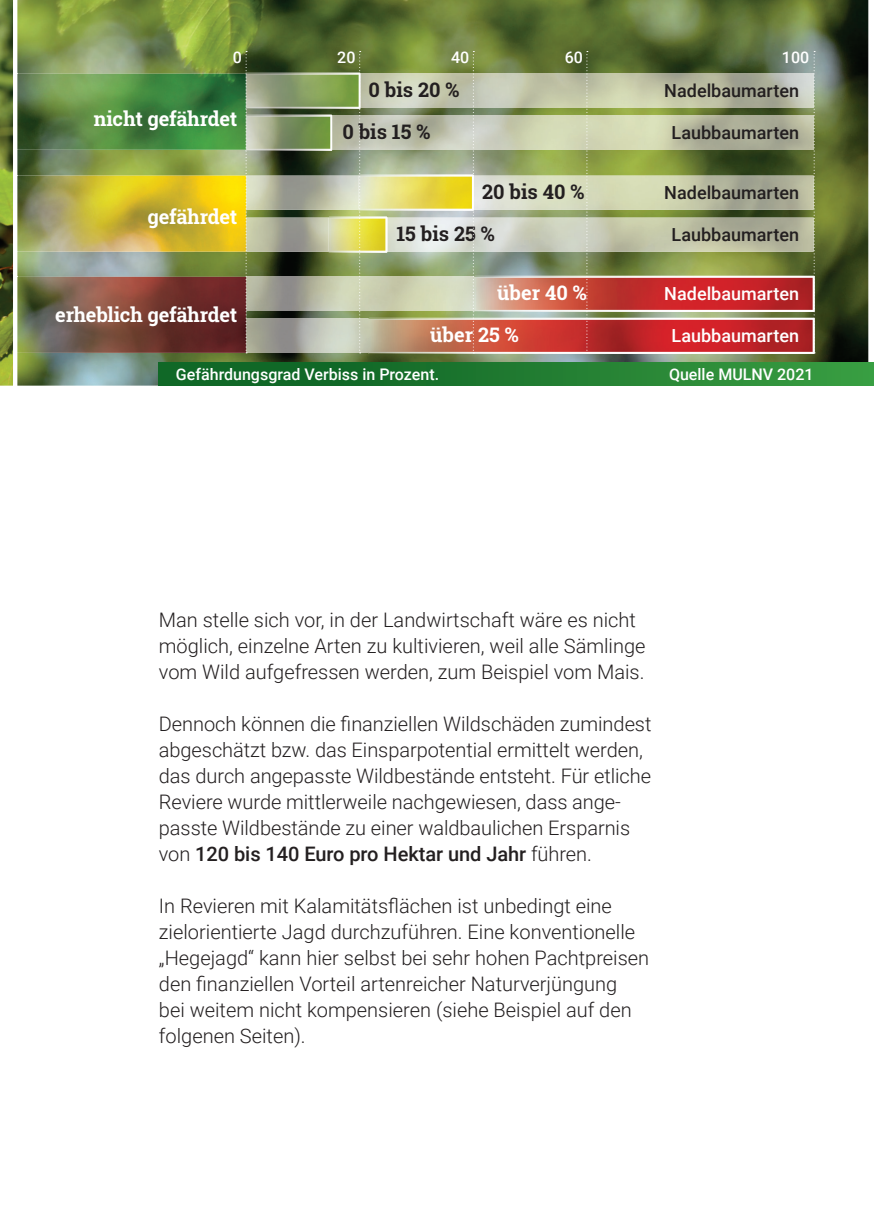
<style>
.page{position:relative;width:874px;height:1225px;background:#fff}
.page>*{position:absolute;margin:0;border:0;box-sizing:border-box;transform-origin:0 0}
.t1{font:300 20px/26px "Roboto";color:#231f20}
.t2{font:700 20px "Roboto Slab";letter-spacing:-.01em;color:#fff}
.t3{font:700 20px "Roboto Slab";color:#231f20}
.t4{font:500 18px "Roboto";color:#231f20}
.t5{font:500 18px "Roboto";color:#fff}
.t6{font:500 16px "Roboto";color:#fff}
.s1{font-weight:500}
</style>
<div class="page">
<img style="left:19px;top:0;width:848px;height:386px">
<img style="left:247px;top:176px;width:566px;height:34px">
<img style="left:247px;top:218px;width:566px;height:34px">
<img style="left:247px;top:73px;width:566px;height:36px">
<img style="left:247px;top:115px;width:566px;height:36px">
<img style="left:247px;top:276px;width:566px;height:36px">
<img style="left:246px;top:318px;width:568px;height:36px">
<img style="left:19px;top:176px;width:226px;height:76px">
<img style="left:358px;top:175px;width:114px;height:36px">
<img style="left:358px;top:176px;width:114px;height:34px">
<img style="left:19px;top:74px;width:226px;height:76px">
<img style="left:247px;top:74px;width:112px;height:35px">
<img style="left:247px;top:115px;width:85px;height:35px">
<img style="left:19px;top:277px;width:226px;height:76px">
<svg style="left:0;top:0;width:19px;height:386px"></svg>
<div style="left:159px;top:363px;width:714px;height:23px;background:linear-gradient(to right,#095e22,#389b40)"></div>
<img style="left:474px;top:277px;width:339px;height:34px">
<img style="left:328px;top:217px;width:59px;height:36px">
<img style="left:328px;top:218px;width:59px;height:34px">
<img style="left:368px;top:319px;width:445px;height:34px">
<svg style="left:245px;top:51px;width:2px;height:302px"></svg>
<svg style="left:359px;top:51px;width:1px;height:302px"></svg>
<svg style="left:472px;top:51px;width:2px;height:302px"></svg>
<svg style="left:586px;top:51px;width:1px;height:302px"></svg>
<svg style="left:813px;top:51px;width:1px;height:302px"></svg>
<p class="t6" style="left:232px;top:46px;width:11px">0</p>
<p class="t6" style="left:337px;top:46px;width:20px">20</p>
<p class="t6" style="left:451px;top:46px;width:20px">40</p>
<p class="t6" style="left:564px;top:46px;width:20px">60</p>
<p class="t6" style="left:781px;top:46px;width:29px">100</p>
<p class="t2" style="left:94px;top:105px;width:145px">nicht gefährdet</p>
<p class="t2" style="left:147px;top:203px;width:91px">gefährdet</p>
<p class="t2" style="left:55px;top:300px;width:183px">erheblich gefährdet</p>
<p class="t3" style="left:368px;top:76px;width:92px">0 bis 20 %</p>
<p class="t4" style="left:664px;top:78px;width:136px">Nadelbaumarten</p>
<p class="t3" style="left:342px;top:118px;width:89px">0 bis 15 %</p>
<p class="t4" style="left:671px;top:120px;width:129px">Laubbaumarten</p>
<p class="t3" style="left:482px;top:178px;width:104px">20 bis 40 %</p>
<p class="t4" style="left:664px;top:180px;width:136px">Nadelbaumarten</p>
<p class="t3" style="left:396px;top:220px;width:100px">15 bis 25 %</p>
<p class="t4" style="left:671px;top:222px;width:129px">Laubbaumarten</p>
<p class="t2" style="left:497px;top:279px;width:91px">über 40 %</p>
<p class="t5" style="left:664px;top:281px;width:136px">Nadelbaumarten</p>
<p class="t2" style="left:430px;top:321px;width:90px">über 25 %</p>
<p class="t5" style="left:671px;top:323px;width:129px">Laubbaumarten</p>
<p class="t6" style="left:176px;top:363px;width:264px">Gefährdungsgrad Verbiss in Prozent.</p>
<p class="t6" style="left:668px;top:363px;width:146px">Quelle MULNV 2021</p>
<p class="t1" style="left:159px;top:606px;width:488px">Man stelle sich vor, in der Landwirtschaft wäre es nicht möglich, einzelne Arten zu kultivieren, weil alle Sämlinge vom Wild aufgefressen werden, zum Beispiel vom Mais.</p>
<p class="t1" style="left:159px;top:710px;width:494px">Dennoch können die finanziellen Wildschäden zumindest abgeschätzt bzw. das Einsparpotential ermittelt werden, das durch angepasste Wildbestände entsteht. Für etliche Reviere wurde mittlerweile nachgewiesen, dass ange&shy;passte Wildbestände zu einer waldbaulichen Ersparnis von <span class="s1">120 bis 140 Euro pro Hektar und Jahr</span> führen.</p>
<p class="t1" style="left:159px;top:892px;width:491px">In Revieren mit Kalamitätsflächen ist unbedingt eine zielorientierte Jagd durchzuführen. Eine konventionelle „Hegejagd“ kann hier selbst bei sehr hohen Pachtpreisen den finanziellen Vorteil artenreicher Naturverjüngung<br>bei weitem nicht kompensieren (siehe Beispiel auf den folgenen Seiten).</p>
</div>
